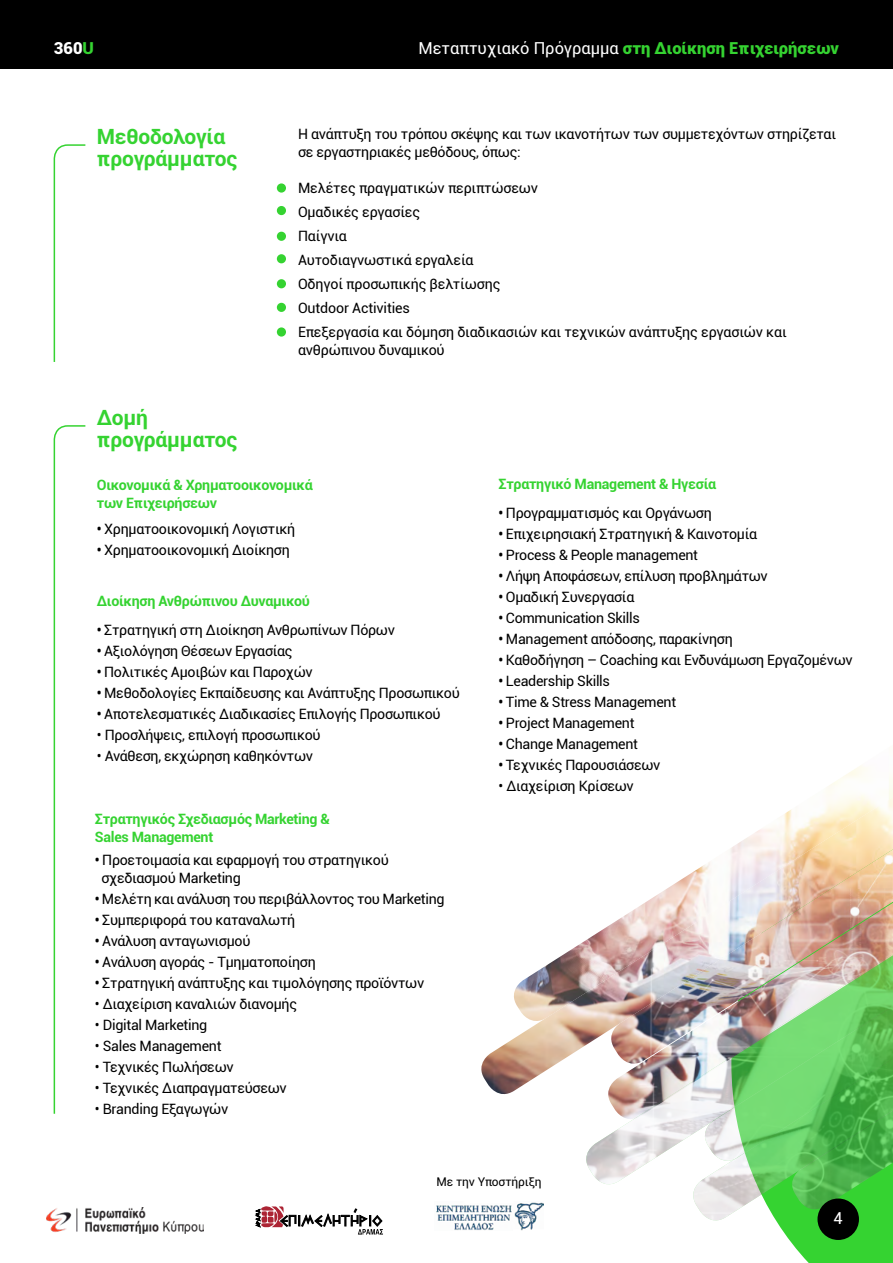
<style>
.page{position:relative;width:893px;height:1263px;background:#fff}
.page>*{position:absolute;margin:0;border:0;box-sizing:border-box;transform-origin:0 0}
.t1{font:700 21px/22.5px "Roboto";letter-spacing:-.01em;color:#35d331}
.t2{font:900 16.5px "Roboto";color:#35d331}
.t3{font:900 16.5px "Roboto";color:#fff}
.t4{font:16.5px "Roboto";color:#fff}
.t5{font:14.25px/24px "Roboto";letter-spacing:-.02em;color:#000}
.t6{font:700 14.25px/18px "Roboto";letter-spacing:-.02em;color:#35d331}
.t7{font:12px "Roboto";letter-spacing:-.01em;color:#000}
.s1{color:#35d331}
.s2{font-weight:400;color:#fff}
.s3{font-weight:700;font-stretch:condensed}
</style>
<div class="page">
<svg style="left:780px;top:1227px;width:113px;height:36px;background:#4fd84c"></svg>
<img style="left:693px;top:1191px;width:200px;height:32px">
<img style="left:785px;top:1191px;width:108px;height:25px">
<img style="left:586px;top:1101px;width:307px;height:90px">
<div style="left:0;top:0;width:893px;height:68px;background:#000"></div>
<img style="left:481px;top:1028px;width:412px;height:73px">
<img style="left:514px;top:765px;width:379px;height:263px">
<img style="left:604px;top:849px;width:289px;height:221px">
<div style="left:817px;top:1198px;width:42px;height:42px;background:#000;border-radius:50%"></div>
<div style="left:277px;top:183px;width:9px;height:10px;background:#35d331;border-radius:50%"></div>
<div style="left:277px;top:279px;width:9px;height:9px;background:#35d331;border-radius:50%"></div>
<div style="left:277px;top:232px;width:9px;height:9px;background:#35d331;border-radius:50%"></div>
<div style="left:277px;top:327px;width:9px;height:10px;background:#35d331;border-radius:50%"></div>
<div style="left:277px;top:206px;width:9px;height:9px;background:#35d331;border-radius:50%"></div>
<div style="left:277px;top:303px;width:9px;height:9px;background:#35d331;border-radius:50%"></div>
<div style="left:277px;top:254px;width:9px;height:9px;background:#35d331;border-radius:50%"></div>
<svg style="left:53px;top:144px;width:33px;height:218px"></svg>
<svg style="left:53px;top:425px;width:33px;height:689px"></svg>
<img style="left:47px;top:1208px;width:157px;height:25px">
<img style="left:436px;top:1202px;width:108px;height:28px">
<svg style="left:256px;top:1206px;width:127px;height:28px"></svg>
<p class="t3" style="left:54px;top:36px;width:42px">360<span class="s1">U</span></p>
<p class="t2" style="left:418px;top:36px;width:422px"><span class="s2">Μεταπτυχιακό Πρόγραμμα</span> στη Διοίκηση Επιχειρήσεων</p>
<h1 class="t1" style="left:97px;top:124px;width:142px">Μεθοδολογία προγράμματος</h1>
<h1 class="t1" style="left:97px;top:405px;width:142px">Δομή προγράμματος</h1>
<p class="t5" style="left:298px;top:124px;width:539px;line-height:18px">Η ανάπτυξη του τρόπου σκέψης και των ικανοτήτων των συμμετεχόντων στηρίζεται σε εργαστηριακές μεθόδους, όπως:</p>
<p class="t5" style="left:298px;top:175px;width:490px">Μελέτες πραγματικών περιπτώσεων<br>Ομαδικές εργασίες<br>Παίγνια<br>Αυτοδιαγνωστικά εργαλεία<br>Οδηγοί προσωπικής βελτίωσης<br>Outdoor Activities<br>Επεξεργασία και δόμηση διαδικασιών και τεχνικών ανάπτυξης εργασιών και</p>
<p class="t5" style="left:298px;top:337px;width:148px">ανθρώπινου δυναμικού</p>
<p class="t6" style="left:97px;top:475px;width:217px">Οικονομικά &amp; Χρηματοοικονομικά των Επιχειρήσεων</p>
<p class="t5" style="left:97px;top:516px;width:200px"><span class="s3">•</span> Χρηματοοικονομική Λογιστική</p>
<p class="t5" style="left:97px;top:537px;width:194px"><span class="s3">•</span> Χρηματοοικονομική Διοίκηση</p>
<p class="t6" style="left:97px;top:591px;width:215px">Διοίκηση Ανθρώπινου Δυναμικού</p>
<p class="t5" style="left:97px;top:618px;width:299px"><span class="s3">•</span> Στρατηγική στη Διοίκηση Ανθρωπίνων Πόρων</p>
<p class="t5" style="left:97px;top:639px;width:197px"><span class="s3">•</span> Αξιολόγηση Θέσεων Εργασίας</p>
<p class="t5" style="left:97px;top:660px;width:217px"><span class="s3">•</span> Πολιτικές Αμοιβών και Παροχών</p>
<p class="t5" style="left:97px;top:681px;width:364px"><span class="s3">•</span> Μεθοδολογίες Εκπαίδευσης και Ανάπτυξης Προσωπικού</p>
<p class="t5" style="left:97px;top:702px;width:345px"><span class="s3">•</span> Αποτελεσματικές Διαδικασίες Επιλογής Προσωπικού</p>
<p class="t5" style="left:97px;top:723px;width:225px">• Προσλήψεις, επιλογή προσωπικού</p>
<p class="t5" style="left:97px;top:744px;width:218px">• Ανάθεση, εκχώρηση καθηκόντων</p>
<p class="t6" style="left:95px;top:810px;width:237px">Στρατηγικός Σχεδιασμός Marketing &amp;<br>Sales Management</p>
<p class="t5" style="left:101px;top:851px;width:289px;line-height:18px;text-indent:-7px"><span class="s3">•</span> Προετοιμασία και εφαρμογή του στρατηγικού σχεδιασμού Marketing</p>
<p class="t5" style="left:95px;top:887px;width:351px"><span class="s3">•</span> Μελέτη και ανάλυση του περιβάλλοντος του Marketing</p>
<p class="t5" style="left:95px;top:908px;width:202px"><span class="s3">•</span> Συμπεριφορά του καταναλωτή</p>
<p class="t5" style="left:95px;top:929px;width:157px"><span class="s3">•</span> Ανάλυση ανταγωνισμού</p>
<p class="t5" style="left:95px;top:950px;width:222px"><span class="s3">•</span> Ανάλυση αγοράς - Τμηματοποίηση</p>
<p class="t5" style="left:95px;top:971px;width:331px"><span class="s3">•</span> Στρατηγική ανάπτυξης και τιμολόγησης προϊόντων</p>
<p class="t5" style="left:95px;top:992px;width:204px">• ∆ιαχείριση καναλιών διανομής</p>
<p class="t5" style="left:95px;top:1013px;width:114px">• Digital Marketing</p>
<p class="t5" style="left:95px;top:1034px;width:128px">• Sales Management</p>
<p class="t5" style="left:95px;top:1055px;width:140px">• Τεχνικές Πωλήσεων</p>
<p class="t5" style="left:95px;top:1076px;width:193px">• Τεχνικές Διαπραγματεύσεων</p>
<p class="t5" style="left:95px;top:1097px;width:135px">• Branding Εξαγωγών</p>
<p class="t6" style="left:499px;top:474px;width:219px">Στρατηγικό Management &amp; Ηγεσία</p>
<p class="t5" style="left:499px;top:500px;width:215px"><span class="s3">•</span> Προγραμματισμός και Οργάνωση</p>
<p class="t5" style="left:499px;top:521px;width:260px"><span class="s3">•</span> Επιχειρησιακή Στρατηγική &amp; Καινοτομία</p>
<p class="t5" style="left:499px;top:542px;width:201px"><span class="s3">•</span> Process &amp; People management</p>
<p class="t5" style="left:499px;top:563px;width:271px"><span class="s3">•</span> Λήψη Αποφάσεων, επίλυση προβλημάτων</p>
<p class="t5" style="left:499px;top:584px;width:137px"><span class="s3">•</span> Ομαδική Συνεργασία</p>
<p class="t5" style="left:499px;top:605px;width:143px"><span class="s3">•</span> Communication Skills</p>
<p class="t5" style="left:499px;top:626px;width:236px"><span class="s3">•</span> Management απόδοσης, παρακίνηση</p>
<p class="t5" style="left:499px;top:647px;width:356px"><span class="s3">•</span> Καθοδήγηση – Coaching και Ενδυνάμωση Εργαζομένων</p>
<p class="t5" style="left:499px;top:668px;width:113px"><span class="s3">•</span> Leadership Skills</p>
<p class="t5" style="left:499px;top:689px;width:179px"><span class="s3">•</span> Time &amp; Stress Management</p>
<p class="t5" style="left:499px;top:710px;width:137px"><span class="s3">•</span> Project Management</p>
<p class="t5" style="left:499px;top:731px;width:141px"><span class="s3">•</span> Change Management</p>
<p class="t5" style="left:499px;top:752px;width:163px"><span class="s3">•</span> Τεχνικές Παρουσιάσεων</p>
<p class="t5" style="left:499px;top:773px;width:137px">• Διαχείριση Κρίσεων</p>
<p class="t7" style="left:437px;top:1173px;width:106px">Με την Υποστήριξη</p>
<p class="t4" style="left:834px;top:1207px;width:11px">4</p>
</div>
